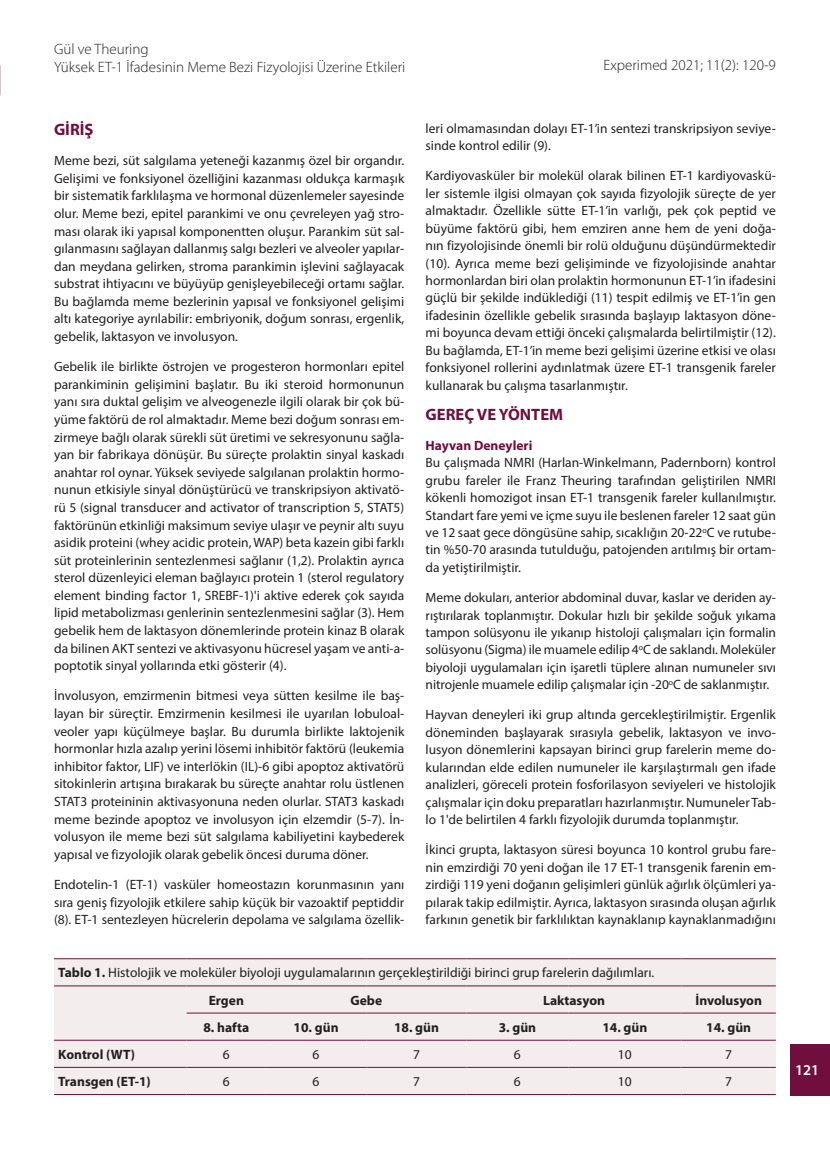
<style>
.page{position:relative;width:830px;height:1149px;background:#fff}
.page>*{position:absolute;margin:0;border:0;box-sizing:border-box;transform-origin:0 0}
.t1{font:700 16.5px "Myriad Pro";color:#700f3d}
.t2{font:300 15px/18px "Myriad Pro";color:#231f20}
.t3{font:600 15px "Myriad Pro";color:#fff}
.t4{font:13.5px/17.5px "Myriad Pro";color:#231f20;text-align:justify}
.t5{font:700 13.5px "Myriad Pro";color:#231f20}
.t6{font:700 13.5px "Myriad Pro";color:#700f3d}
.s1{font-weight:700}
</style>
<div class="page">
<div style="left:790px;top:1043px;width:39px;height:52px;background:#700f3d"></div>
<div style="left:54px;top:959px;width:721px;height:134px;background:#f3eded"></div>
<hr style="left:186px;top:1012px;width:80px;height:1px;background:#700f3d">
<hr style="left:266px;top:1012px;width:100px;height:1px;background:#700f3d">
<hr style="left:366px;top:1012px;width:100px;height:1px;background:#700f3d">
<hr style="left:466px;top:1012px;width:102px;height:1px;background:#700f3d">
<hr style="left:568px;top:1012px;width:113px;height:1px;background:#700f3d">
<hr style="left:681px;top:1012px;width:94px;height:1px;background:#700f3d">
<hr style="left:54px;top:1066px;width:132px;height:1px;background:#700f3d">
<hr style="left:186px;top:1066px;width:80px;height:1px;background:#700f3d">
<hr style="left:266px;top:1066px;width:100px;height:1px;background:#700f3d">
<hr style="left:366px;top:1066px;width:100px;height:1px;background:#700f3d">
<hr style="left:466px;top:1066px;width:102px;height:1px;background:#700f3d">
<hr style="left:568px;top:1066px;width:113px;height:1px;background:#700f3d">
<hr style="left:681px;top:1066px;width:94px;height:1px;background:#700f3d">
<hr style="left:54px;top:1093px;width:132px;height:1px;background:#700f3d">
<hr style="left:186px;top:1093px;width:80px;height:1px;background:#700f3d">
<hr style="left:266px;top:1093px;width:100px;height:1px;background:#700f3d">
<hr style="left:366px;top:1093px;width:100px;height:1px;background:#700f3d">
<hr style="left:466px;top:1093px;width:102px;height:1px;background:#700f3d">
<hr style="left:568px;top:1093px;width:113px;height:1px;background:#700f3d">
<hr style="left:681px;top:1093px;width:94px;height:1px;background:#700f3d">
<hr style="left:54px;top:1039px;width:132px;height:1px;background:#700f3d">
<hr style="left:186px;top:1039px;width:80px;height:1px;background:#700f3d">
<hr style="left:266px;top:1039px;width:100px;height:1px;background:#700f3d">
<hr style="left:366px;top:1039px;width:100px;height:1px;background:#700f3d">
<hr style="left:466px;top:1039px;width:102px;height:1px;background:#700f3d">
<hr style="left:568px;top:1039px;width:113px;height:1px;background:#700f3d">
<hr style="left:681px;top:1039px;width:94px;height:1px;background:#700f3d">
<hr style="left:54px;top:958px;width:132px;height:1px;background:#700f3d">
<hr style="left:186px;top:958px;width:80px;height:1px;background:#700f3d">
<hr style="left:266px;top:958px;width:100px;height:1px;background:#700f3d">
<hr style="left:366px;top:958px;width:100px;height:1px;background:#700f3d">
<hr style="left:466px;top:958px;width:102px;height:1px;background:#700f3d">
<hr style="left:568px;top:958px;width:113px;height:1px;background:#700f3d">
<hr style="left:681px;top:958px;width:94px;height:1px;background:#700f3d">
<hr style="left:54px;top:985px;width:132px;height:1px;background:#700f3d">
<hr style="left:186px;top:985px;width:80px;height:1px;background:#700f3d">
<hr style="left:266px;top:985px;width:100px;height:1px;background:#700f3d">
<hr style="left:366px;top:985px;width:100px;height:1px;background:#700f3d">
<hr style="left:466px;top:985px;width:102px;height:1px;background:#700f3d">
<hr style="left:568px;top:985px;width:113px;height:1px;background:#700f3d">
<hr style="left:681px;top:985px;width:94px;height:1px;background:#700f3d">
<p class="t2" style="left:54px;top:40px;width:352px">Gül ve Theuring<br>Yüksek ET-1 İfadesinin Meme Bezi Fizyolojisi Üzerine Etkileri</p>
<p class="t1" style="left:54px;top:118px;width:41px">GİRİŞ</p>
<p class="t4" style="left:54px;top:152px;width:351px">Meme bezi, süt salgılama yeteneği kazanmış özel bir organdır.<br>Gelişimi ve fonksiyonel özelliğini kazanması oldukça karmaşık bir sistematik farklılaşma ve hormonal düzenlemeler sayesinde olur. Meme bezi, epitel parankimi ve onu çevreleyen yağ stro&shy;ması olarak iki yapısal komponentten oluşur. Parankim süt sal&shy;gılanmasını sağlayan dallanmış salgı bezleri ve alveoler yapılar&shy;dan meydana gelirken, stroma parankimin işlevini sağlayacak substrat ihtiyacını ve büyüyüp genişleyebileceği ortamı sağlar.<br>Bu bağlamda meme bezlerinin yapısal ve fonksiyonel gelişimi altı kategoriye ayrılabilir: embriyonik, doğum sonrası, ergenlik, gebelik, laktasyon ve involusyon.</p>
<p class="t4" style="left:54px;top:357px;width:351px">Gebelik ile birlikte östrojen ve progesteron hormonları epitel parankiminin gelişimini başlatır. Bu iki steroid hormonunun yanı sıra duktal gelişim ve alveogenezle ilgili olarak bir çok bü&shy;yüme faktörü de rol almaktadır. Meme bezi doğum sonrası em&shy;zirmeye bağlı olarak sürekli süt üretimi ve sekresyonunu sağla&shy;yan bir fabrikaya dönüşür. Bu süreçte prolaktin sinyal kaskadı anahtar rol oynar. Yüksek seviyede salgılanan prolaktin hormo&shy;nunun etkisiyle sinyal dönüştürücü ve transkripsiyon aktivatö&shy;rü 5 (signal transducer and activator of transcription 5, STAT5) faktörünün etkinliği maksimum seviye ulaşır ve peynir altı suyu asidik proteini (whey acidic protein, WAP) beta kazein gibi farklı süt proteinlerinin sentezlenmesi sağlanır (1,2). Prolaktin ayrıca sterol düzenleyici eleman bağlayıcı protein 1 (sterol regulatory element binding factor 1, SREBF-1)'i aktive ederek çok sayıda lipid metabolizması genlerinin sentezlenmesini sağlar (3). Hem gebelik hem de laktasyon dönemlerinde protein kinaz B olarak da bilinen AKT sentezi ve aktivasyonu hücresel yaşam ve anti-a&shy;poptotik sinyal yollarında etki gösterir (4).</p>
<p class="t4" style="left:54px;top:686px;width:351px">İnvolusyon, emzirmenin bitmesi veya sütten kesilme ile baş&shy;layan bir süreçtir. Emzirmenin kesilmesi ile uyarılan lobuloal&shy;veoler yapı küçülmeye başlar. Bu durumla birlikte laktojenik hormonlar hızla azalıp yerini lösemi inhibitör faktörü (leukemia inhibitor faktor, LIF) ve interlökin (IL)-6 gibi apoptoz aktivatörü sitokinlerin artışına bırakarak bu süreçte anahtar rolu üstlenen STAT3 proteininin aktivasyonuna neden olurlar. STAT3 kaskadı meme bezinde apoptoz ve involusyon için elzemdir (5-7). İn&shy;volusyon ile meme bezi süt salgılama kabiliyetini kaybederek yapısal ve fizyolojik olarak gebelik öncesi duruma döner.</p>
<p class="t4" style="left:54px;top:875px;width:351px">Endotelin-1 (ET-1) vasküler homeostazın korunmasının yanı sıra geniş fizyolojik etkilere sahip küçük bir vazoaktif peptiddir (8). ET-1 sentezleyen hücrelerin depolama ve salgılama özellik-</p>
<p class="t2" style="left:603px;top:55px;width:174px">Experimed 2021; 11(2): 120-9</p>
<p class="t4" style="left:425px;top:119px;width:351px">leri olmamasından dolayı ET-1’in sentezi transkripsiyon seviye&shy;sinde kontrol edilir (9).</p>
<p class="t4" style="left:425px;top:167px;width:351px">Kardiyovasküler bir molekül olarak bilinen ET-1 kardiyovaskü&shy;ler sistemle ilgisi olmayan çok sayıda fizyolojik süreçte de yer almaktadır. Özellikle sütte ET-1’in varlığı, pek çok peptid ve büyüme faktörü gibi, hem emziren anne hem de yeni doğa&shy;nın fizyolojisinde önemli bir rolü olduğunu düşündürmektedir (10). Ayrıca meme bezi gelişiminde ve fizyolojisinde anahtar hormonlardan biri olan prolaktin hormonunun ET-1’in ifadesini güçlü bir şekilde indüklediği (11) tespit edilmiş ve ET-1’in gen ifadesinin özellikle gebelik sırasında başlayıp laktasyon döne&shy;mi boyunca devam ettiği önceki çalışmalarda belirtilmiştir (12).<br>Bu bağlamda, ET-1’in meme bezi gelişimi üzerine etkisi ve olası fonksiyonel rollerini aydınlatmak üzere ET-1 transgenik fareler kullanarak bu çalışma tasarlanmıştır.</p>
<p class="t1" style="left:425px;top:403px;width:139px">GEREÇ VE YÖNTEM</p>
<p class="t6" style="left:425px;top:436px;width:108px">Hayvan Deneyleri</p>
<p class="t4" style="left:425px;top:453px;width:351px">Bu çalışmada NMRI (Harlan-Winkelmann, Padernborn) kontrol grubu fareler ile Franz Theuring tarafından geliştirilen NMRI kökenli homozigot insan ET-1 transgenik fareler kullanılmıştır.<br>Standart fare yemi ve içme suyu ile beslenen fareler 12 saat gün ve 12 saat gece döngüsüne sahip, sıcaklığın 20-22<sup>o</sup>C ve rutube&shy;tin %50-70 arasında tutulduğu, patojenden arıtılmış bir ortam&shy;da yetiştirilmiştir.</p>
<p class="t4" style="left:425px;top:588px;width:351px">Meme dokuları, anterior abdominal duvar, kaslar ve deriden ay&shy;rıştırılarak toplanmıştır. Dokular hızlı bir şekilde soğuk yıkama tampon solüsyonu ile yıkanıp histoloji çalışmaları için formalin solüsyonu (Sigma) ile muamele edilip 4<sup>o</sup>C de saklandı. Moleküler biyoloji uygulamaları için işaretli tüplere alınan numuneler sıvı nitrojenle muamele edilip çalışmalar için -20<sup>o</sup>C de saklanmıştır.</p>
<p class="t4" style="left:425px;top:705px;width:351px">Hayvan deneyleri iki grup altında gercekleştirilmiştir. Ergenlik döneminden başlayarak sırasıyla gebelik, laktasyon ve invo&shy;lusyon dönemlerini kapsayan birinci grup farelerin meme do&shy;kularından elde edilen numuneler ile karşılaştırmalı gen ifade analizleri, göreceli protein fosforilasyon seviyeleri ve histolojik çalışmalar için doku preparatları hazırlanmıştır. Numuneler Tab&shy;lo 1'de belirtilen 4 farklı fizyolojik durumda toplanmıştır.</p>
<p class="t4" style="left:425px;top:840px;width:351px">İkinci grupta, laktasyon süresi boyunca 10 kontrol grubu fare&shy;nin emzirdiği 70 yeni doğan ile 17 ET-1 transgenik farenin em&shy;zirdiği 119 yeni doğanın gelişimleri günlük ağırlık ölçümleri ya&shy;pılarak takip edilmiştir. Ayrıca, laktasyon sırasında oluşan ağırlık farkının genetik bir farklılıktan kaynaklanıp kaynaklanmadığını</p>
<p class="t4" style="left:209px;top:958px;width:447px;line-height:27.2px;text-indent:-150px"><span class="s1">Tablo 1.</span> Histolojik ve moleküler biyoloji uygulamalarının gerçekleştirildiği birinci grup farelerin dağılımları.<br><span class="s1">Ergen</span></p>
<p class="t5" style="left:350px;top:990px;width:33px">Gebe</p>
<p class="t5" style="left:543px;top:990px;width:63px">Laktasyon</p>
<p class="t5" style="left:695px;top:990px;width:68px">İnvolusyon</p>
<p class="t5" style="left:203px;top:1017px;width:47px">8. hafta</p>
<p class="t5" style="left:293px;top:1017px;width:46px">10. gün</p>
<p class="t5" style="left:394px;top:1017px;width:46px">18. gün</p>
<p class="t5" style="left:498px;top:1017px;width:39px">3. gün</p>
<p class="t5" style="left:602px;top:1017px;width:46px">14. gün</p>
<p class="t5" style="left:706px;top:1017px;width:46px">14. gün</p>
<p class="t5" style="left:58px;top:1045px;width:78px">Kontrol (WT)</p>
<p class="t4" style="left:223px;top:1044px;width:8px">6</p>
<p class="t4" style="left:312px;top:1044px;width:8px">6</p>
<p class="t4" style="left:413px;top:1044px;width:8px">7</p>
<p class="t4" style="left:513px;top:1044px;width:8px">6</p>
<p class="t4" style="left:617px;top:1044px;width:15px">10</p>
<p class="t4" style="left:724px;top:1044px;width:8px">7</p>
<p class="t5" style="left:58px;top:1072px;width:94px">Transgen (ET-1)</p>
<p class="t4" style="left:223px;top:1072px;width:8px">6</p>
<p class="t4" style="left:312px;top:1072px;width:8px">6</p>
<p class="t4" style="left:413px;top:1072px;width:8px">7</p>
<p class="t4" style="left:513px;top:1072px;width:8px">6</p>
<p class="t4" style="left:617px;top:1072px;width:15px">10</p>
<p class="t4" style="left:724px;top:1072px;width:8px">7</p>
<p class="t3" style="left:794px;top:1060px;width:26px">121</p>
</div>
